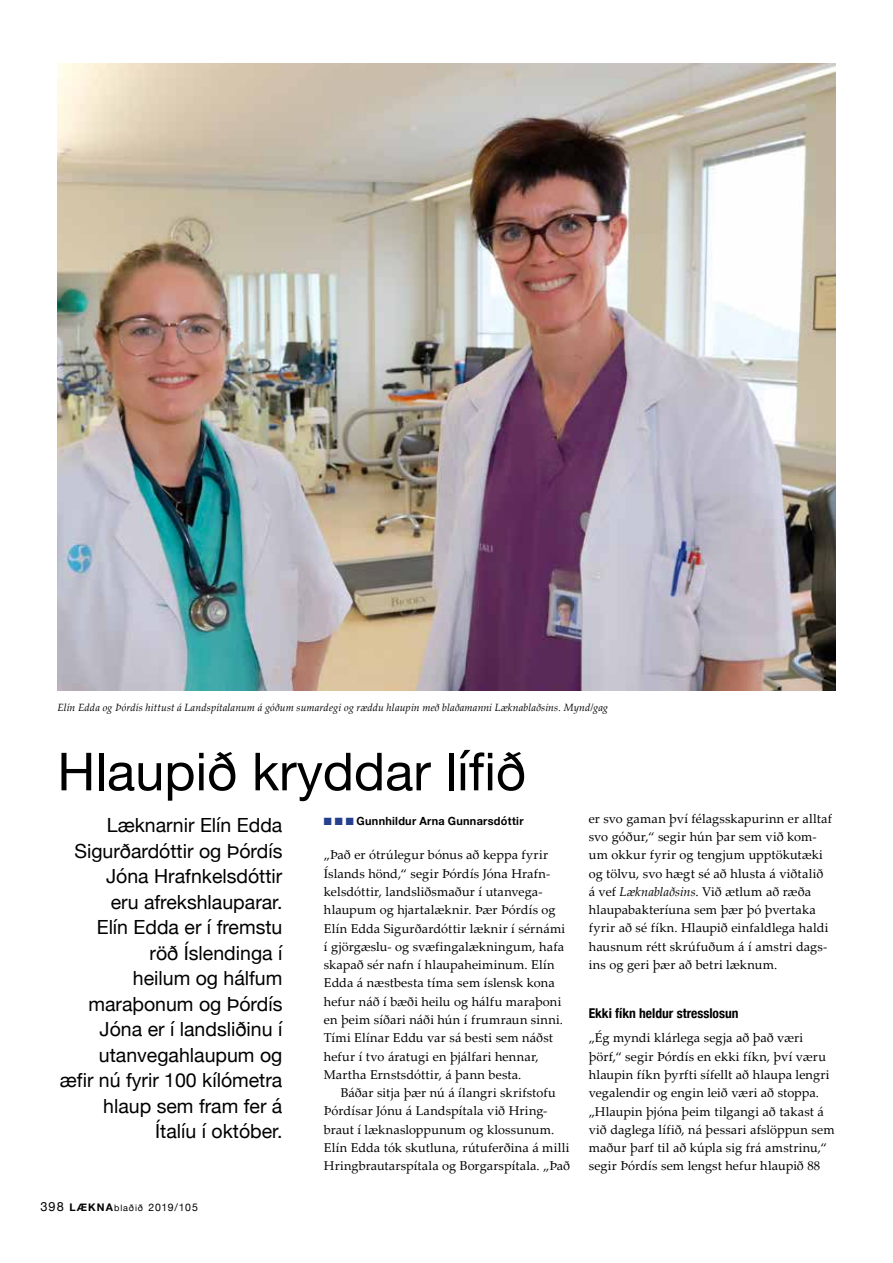
<style>
.page{position:relative;width:893px;height:1263px;background:#fff}
.page>*{position:absolute;margin:0;border:0;box-sizing:border-box;transform-origin:0 0}
.t1{font:52.5px "Helvetica Neue";color:#000}
.t2{font:19.5px/25.5px "Helvetica Neue";color:#000;text-align:right}
.t3{font:700 condensed 13.5px "Helvetica Neue";color:#000}
.t4{font:12.75px/18.3px "Palatino Linotype";letter-spacing:.01em;color:#000}
.t5{font:700 11.25px "Helvetica Neue";letter-spacing:.025em;color:#000}
.t6{font:italic 10.5px "Palatino Linotype";letter-spacing:.01em;color:#000}
.t7{font:10.5px "Helvetica Neue";letter-spacing:.07em;color:#000}
.s1{font-size:12.75px}
.s2{font-weight:700}
.s3{font-size:9px}
.s4{color:#25408f}
.s5{font-style:italic}
</style>
<div class="page">
<img style="left:57px;top:63px;width:779px;height:628px">
<p class="t6" style="left:57px;top:700px;width:552px">Elín Edda og Þórdís hittust á Landspítalanum á góðum sumardegi og ræddu hlaupin með blaðamanni Læknablaðsins. Mynd/gag</p>
<h1 class="t1" style="left:57px;top:734px;width:470px">Hlaupið kryddar lífið</h1>
<p class="t2" style="left:60px;top:813px;width:224px">Læknarnir Elín Edda<br>Sigurðardóttir og Þórdís<br>Jóna Hrafnkelsdóttir<br>eru afrekshlauparar.<br>Elín Edda er í fremstu<br>röð Íslendinga í<br>heilum og hálfum maraþonum og Þórdís<br>Jóna er í landsliðinu í utanvegahlaupum og<br>æfir nú fyrir 100 kílómetra hlaup sem fram fer á<br>Ítalíu í október.</p>
<p class="t7" style="left:40px;top:1200px;width:159px"><span class="s1">398</span> <span class="s2">LÆKNA</span><span class="s3">blaðið</span> 2019/105</p>
<p class="t5" style="left:324px;top:812px;width:201px"><span class="s4">■</span> <span class="s4">■</span> <span class="s4">■</span> Gunnhildur Arna Gunnarsdóttir</p>
<p class="t4" style="left:324px;top:845px;width:243px">„Það er ótrúlegur bónus að keppa fyrir Íslands hönd,“ segir Þórdís Jóna Hrafn&shy;kelsdóttir, landsliðsmaður í utanvega&shy;hlaupum og hjartalæknir. Þær Þórdís og Elín Edda Sigurðardóttir læknir í sérnámi í gjörgæslu- og svæfingalækningum, hafa skapað sér nafn í hlaupaheiminum. Elín Edda á næstbesta tíma sem íslensk kona hefur náð í bæði heilu og hálfu maraþoni en þeim síðari náði hún í frumraun sinni.<br>Tími Elínar Eddu var sá besti sem náðst hefur í tvo áratugi en þjálfari hennar, Martha Ernstsdóttir, á þann besta.</p>
<p class="t4" style="left:324px;top:1083px;width:248px;text-indent:17px">Báðar sitja þær nú á ílangri skrifstofu Þórdísar Jónu á Landspítala við Hring&shy;braut í læknasloppunum og klossunum.<br>Elín Edda tók skutluna, rútuferðina á milli Hringbrautarspítala og Borgarspítala. „Það</p>
<p class="t4" style="left:589px;top:809px;width:245px">er svo gaman því félagsskapurinn er alltaf svo góður,“ segir hún þar sem við kom&shy;um okkur fyrir og tengjum upptökutæki og tölvu, svo hægt sé að hlusta á viðtalið á vef <span class="s5">Læknablaðsins</span>. Við ætlum að ræða hlaupabakteríuna sem þær þó þvertaka fyrir að sé fíkn. Hlaupið einfaldlega haldi hausnum rétt skrúfuðum á í amstri dags&shy;ins og geri þær að betri læknum.</p>
<p class="t3" style="left:589px;top:1002px;width:151px">Ekki fíkn heldur stresslosun</p>
<p class="t4" style="left:589px;top:1028px;width:247px">„Ég myndi klárlega segja að það væri þörf,“ segir Þórdís en ekki fíkn, því væru hlaupin fíkn þyrfti sífellt að hlaupa lengri vegalendir og engin leið væri að stoppa. „Hlaupin þjóna þeim tilgangi að takast á við daglega lífið, ná þessari afslöppun sem maður þarf til að kúpla sig frá amstrinu,“ segir Þórdís sem lengst hefur hlaupið 88</p>
</div>
